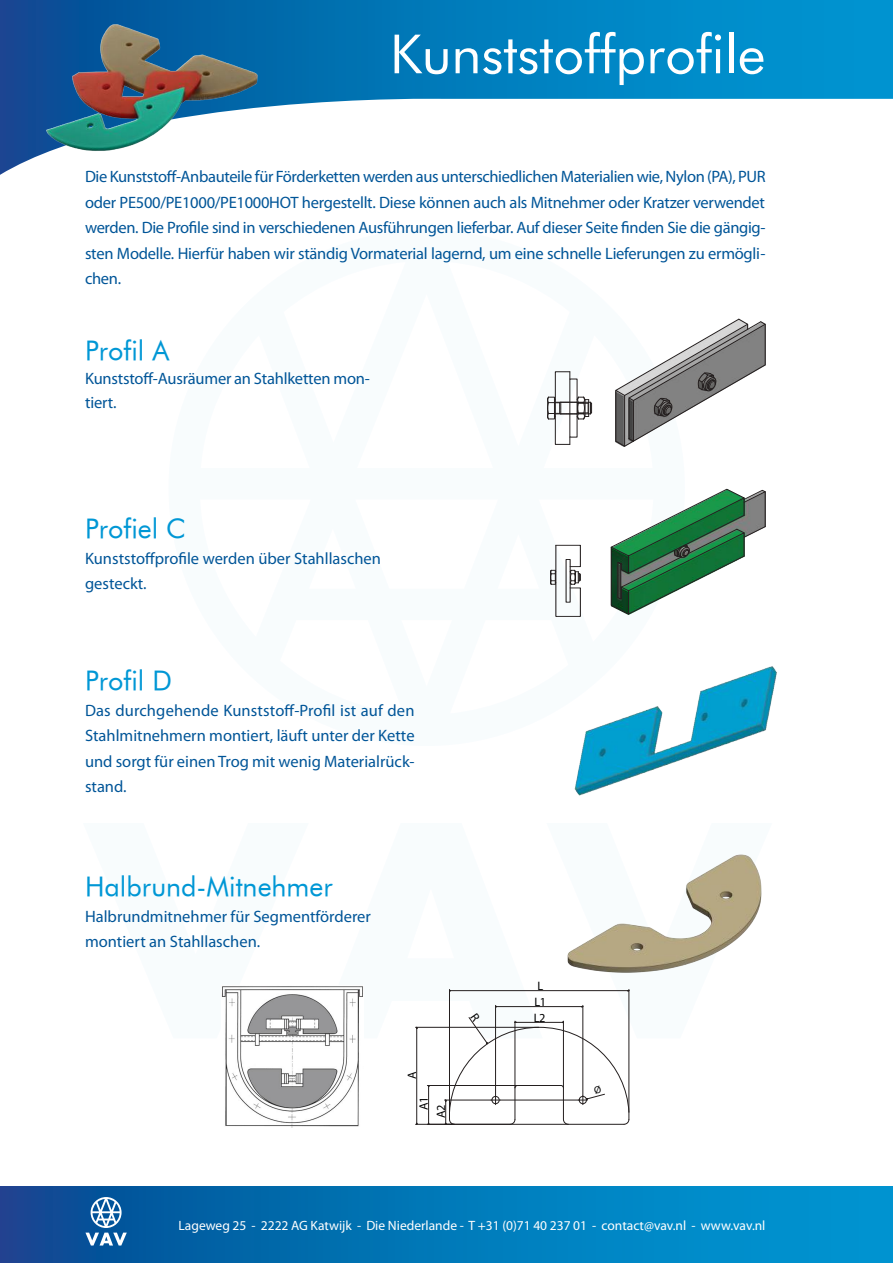
<style>
.page{position:relative;width:893px;height:1263px;background:#fff}
.page>*{position:absolute;margin:0;border:0;box-sizing:border-box;transform-origin:0 0}
.t1{font:54px "Futura BT Book";color:#fff}
.t2{font:27px "Futura BT Book";color:#0097d5}
.t3{font:16.5px/25.5px "Myriad Pro";color:#005598}
.t4{font:13.5px "Myriad Pro";color:#fff}
.t5{font:12.3px/17.1px "Myriad Pro";letter-spacing:-.035em;color:#000}
.t6{font:12.3px "ISOCPEUR";color:#000}
</style>
<div class="page">
<svg style="left:0;top:0;width:893px;height:175px"></svg>
<svg style="left:0;top:1186px;width:893px;height:77px;background:#0275b6"></svg>
<svg style="left:85px;top:1197px;width:42px;height:48px"></svg>
<img style="left:43px;top:21px;width:221px;height:133px">
<div style="left:555px;top:372px;width:15px;height:72px;border:1px solid #241f1f"></div>
<svg style="left:547px;top:397px;width:45px;height:23px"></svg>
<svg style="left:615px;top:319px;width:150px;height:127px"></svg>
<svg style="left:550px;top:545px;width:31px;height:72px"></svg>
<hr style="left:765px;top:492px;width:1px;height:35px;background:#241f1f">
<svg style="left:611px;top:489px;width:154px;height:125px"></svg>
<img style="left:221px;top:986px;width:142px;height:142px">
<img style="left:574px;top:666px;width:203px;height:130px">
<hr style="left:450px;top:990px;width:178px;height:1px;background:#241f1f">
<hr style="left:449px;top:989px;width:1px;height:123px;background:#241f1f">
<hr style="left:629px;top:989px;width:1px;height:123px;background:#241f1f">
<hr style="left:496px;top:1006px;width:86px;height:1px;background:#241f1f">
<hr style="left:583px;top:1005px;width:1px;height:90px;background:#241f1f">
<hr style="left:495px;top:1005px;width:1px;height:90px;background:#241f1f">
<hr style="left:416px;top:1028px;width:1px;height:95px;background:#241f1f">
<hr style="left:415px;top:1124px;width:39px;height:1px;background:#241f1f">
<hr style="left:415px;top:1027px;width:124px;height:1px;background:#241f1f">
<img style="left:567px;top:854px;width:195px;height:119px">
<svg style="left:427px;top:1013px;width:203px;height:112px"></svg>
<h1 class="t1" style="left:390px;top:21px;width:377px">Kunststoffprofile</h1>
<p class="t3" style="left:85px;top:164px;width:682px;text-align:justify">Die Kunststoff-Anbauteile für Förderketten werden aus unterschiedlichen Materialien wie, Nylon (PA), PUR oder PE500/PE1000/PE1000HOT hergestellt. Diese können auch als Mitnehmer oder Kratzer verwendet werden. Die Profile sind in verschiedenen Ausführungen lieferbar. Auf dieser Seite finden Sie die gängig&shy;sten Modelle. Hierfür haben wir ständig Vormaterial lagernd, um eine schnelle Lieferungen zu ermögli&shy;chen.</p>
<h2 class="t2" style="left:85px;top:334px;width:86px">Profil A</h2>
<p class="t3" style="left:85px;top:366px;width:286px;line-height:24px">Kunststoff-Ausräumer an Stahlketten mon&shy;tiert.</p>
<h2 class="t2" style="left:85px;top:512px;width:102px">Profiel C</h2>
<p class="t3" style="left:85px;top:545px;width:297px">Kunststoffprofile werden über Stahllaschen gesteckt.</p>
<h2 class="t2" style="left:85px;top:664px;width:88px">Profil D</h2>
<p class="t3" style="left:85px;top:697px;width:331px;text-align:justify">Das durchgehende Kunststoff-Profil ist auf den Stahlmitnehmern montiert, läuft unter der Kette und sorgt für einen Trog mit wenig Materialrück&shy;stand.</p>
<h2 class="t2" style="left:85px;top:870px;width:249px">Halbrund-Mitnehmer</h2>
<p class="t3" style="left:85px;top:903px;width:287px">Halbrundmitnehmer für Segmentförderer montiert an Stahllaschen.</p>
<p class="t5" style="left:403px;top:1079px;width:9px;rotate:-90deg">A</p>
<p class="t5" style="left:415px;top:1118px;width:23px;text-indent:8px;rotate:-90deg">A1<br>A2</p>
<p class="t6" style="left:537px;top:978px;width:7px">L</p>
<p class="t5" style="left:534px;top:993px;width:13px">L1</p>
<p class="t5" style="left:534px;top:1009px;width:13px">L2</p>
<p class="t4" style="left:179px;top:1217px;width:588px">Lageweg 25 - 2222 AG Katwijk - Die Niederlande - T +31 (0)71 40 237 01 - contact@vav.nl - www.vav.nl</p>
</div>
